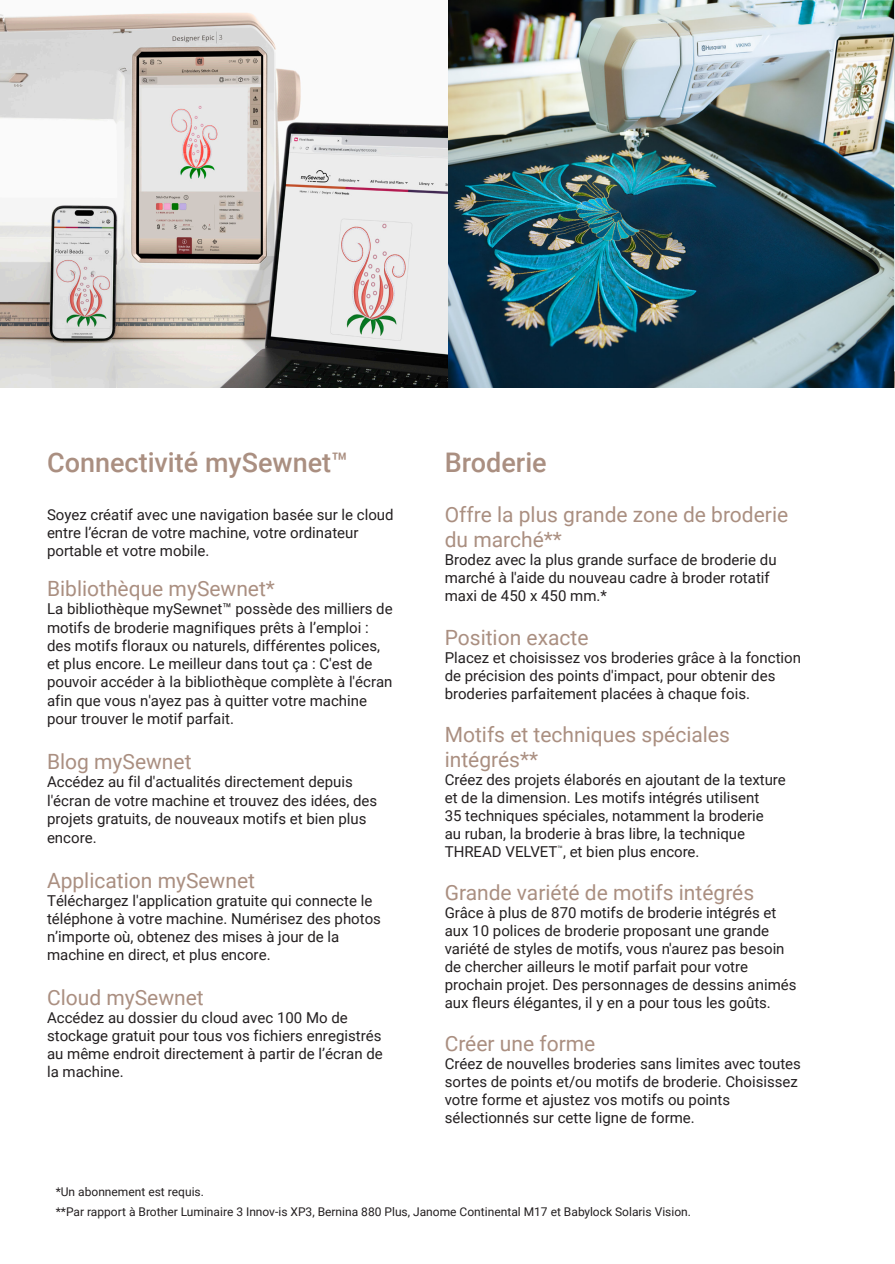
<style>
.page{position:relative;width:895px;height:1264px;background:#fff}
.page>*{position:absolute;margin:0;border:0;box-sizing:border-box;transform-origin:0 0}
.t1{font:500 27px "Roboto";color:#aa8f81}
.t2{font:21px/25.2px "Roboto";color:#aa8f81}
.t3{font:15px/18px "Roboto";color:#231f20}
.t4{font:12px/19.6px "Roboto";color:#231f20}
</style>
<div class="page">
<img style="left:0;top:0;width:895px;height:388px">
<p class="t1" style="left:47px;top:443px;width:302px">Connectivité mySewnet™</p>
<p class="t3" style="left:47px;top:505px;width:348px">Soyez créatif avec une navigation basée sur le cloud entre l’écran de votre machine, votre ordinateur portable et votre mobile.</p>
<p class="t2" style="left:47px;top:575px;width:229px">Bibliothèque mySewnet*</p>
<p class="t3" style="left:47px;top:599px;width:347px">La bibliothèque mySewnet™ possède des milliers de motifs de broderie magnifiques prêts à l’emploi : des motifs floraux ou naturels, différentes polices, et plus encore. Le meilleur dans tout ça : C'est de pouvoir accéder à la bibliothèque complète à l'écran afin que vous n'ayez pas à quitter votre machine pour trouver le motif parfait.</p>
<p class="t2" style="left:47px;top:748px;width:146px">Blog mySewnet</p>
<p class="t3" style="left:47px;top:772px;width:332px;line-height:18.6px">Accédez au fil d'actualités directement depuis l'écran de votre machine et trouvez des idées, des projets gratuits, de nouveaux motifs et bien plus encore.</p>
<p class="t2" style="left:47px;top:867px;width:209px">Application mySewnet</p>
<p class="t3" style="left:47px;top:891px;width:335px">Téléchargez l'application gratuite qui connecte le téléphone à votre machine. Numérisez des photos n’importe où, obtenez des mises à jour de la machine en direct, et plus encore.</p>
<p class="t2" style="left:47px;top:984px;width:158px">Cloud mySewnet</p>
<p class="t3" style="left:47px;top:1008px;width:337px">Accédez au dossier du cloud avec 100 Mo de stockage gratuit pour tous vos fichiers enregistrés au même endroit directement à partir de l’écran de la machine.</p>
<p class="t1" style="left:444px;top:443px;width:104px">Broderie</p>
<p class="t2" style="left:444px;top:501px;width:345px">Offre la plus grande zone de broderie du marché**</p>
<p class="t3" style="left:444px;top:550px;width:333px">Brodez avec la plus grande surface de broderie du marché à l'aide du nouveau cadre à broder rotatif maxi de 450 x 450 mm.*</p>
<p class="t2" style="left:444px;top:623px;width:145px">Position exacte</p>
<p class="t3" style="left:444px;top:647px;width:358px">Placez et choisissez vos broderies grâce à la fonction de précision des points d'impact, pour obtenir des broderies parfaitement placées à chaque fois.</p>
<p class="t2" style="left:444px;top:721px;width:287px">Motifs et techniques spéciales intégrés**</p>
<p class="t3" style="left:444px;top:770px;width:342px">Créez des projets élaborés en ajoutant de la texture et de la dimension. Les motifs intégrés utilisent<br>35 techniques spéciales, notamment la broderie<br>au ruban, la broderie à bras libre, la technique THREAD VELVET<sup>™</sup>, et bien plus encore.</p>
<p class="t2" style="left:444px;top:879px;width:311px">Grande variété de motifs intégrés</p>
<p class="t3" style="left:444px;top:903px;width:353px">Grâce à plus de 870 motifs de broderie intégrés et aux 10 polices de broderie proposant une grande variété de styles de motifs, vous n'aurez pas besoin de chercher ailleurs le motif parfait pour votre prochain projet. Des personnages de dessins animés aux fleurs élégantes, il y en a pour tous les goûts.</p>
<p class="t2" style="left:444px;top:1030px;width:152px">Créer une forme</p>
<p class="t3" style="left:444px;top:1054px;width:358px">Créez de nouvelles broderies sans limites avec toutes sortes de points et/ou motifs de broderie. Choisissez votre forme et ajustez vos motifs ou points sélectionnés sur cette ligne de forme.</p>
<p class="t4" style="left:56px;top:1182px;width:636px">*Un abonnement est requis.<br>**Par rapport à Brother Luminaire 3 Innov-is XP3, Bernina 880 Plus, Janome Continental M17 et Babylock Solaris Vision.</p>
</div>
